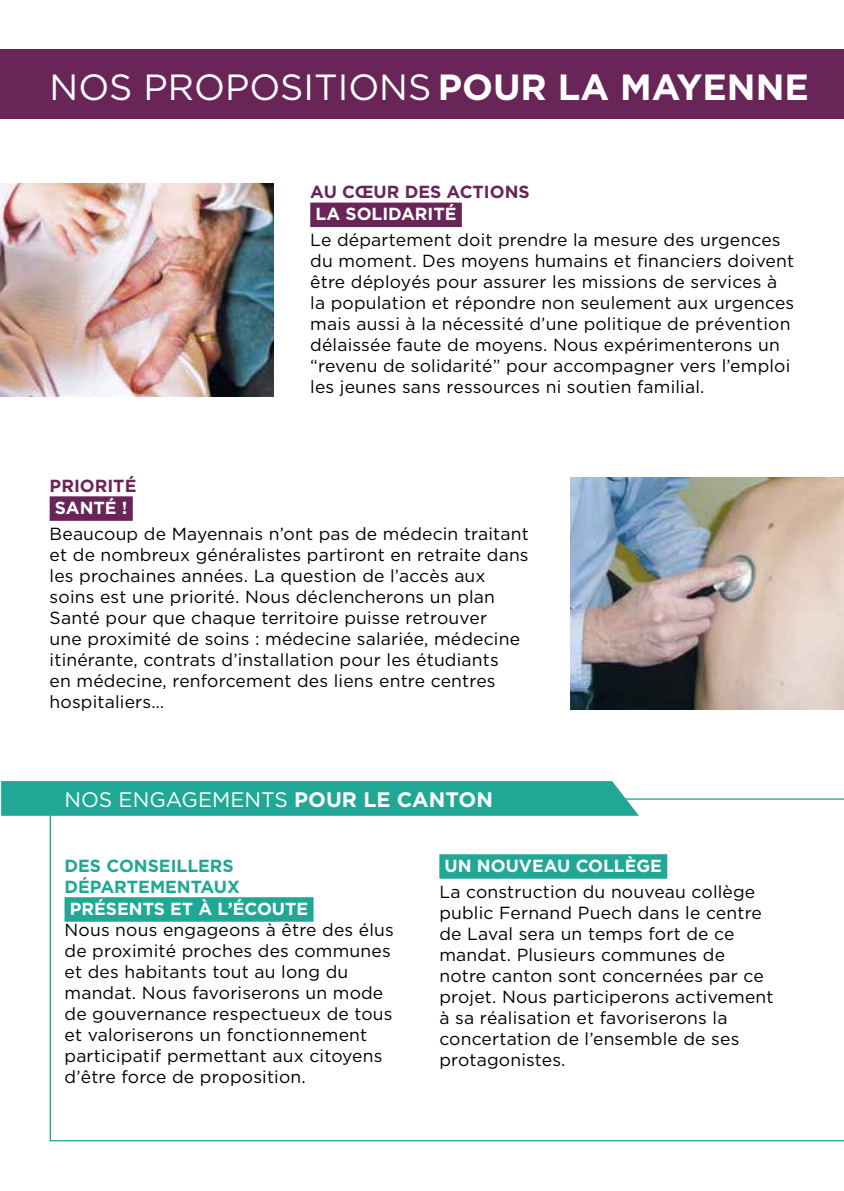
<style>
.page{position:relative;width:844px;height:1191px;background:#fff}
.page>*{position:absolute;margin:0;border:0;box-sizing:border-box;transform-origin:0 0}
.t1{font:36.4px "Gotham";color:#fff}
.t2{font:21px "Gotham";color:#fff}
.t3{font:17.5px/21px "Gotham";letter-spacing:.01em;color:#000}
.t4{font:700 17.5px "Gotham";color:#fff}
.t5{font:700 17.5px/21px "Gotham";color:#21a795}
.t6{font:700 17.5px "Gotham";color:#692558}
.s1{font-weight:700}
</style>
<div class="page">
<svg style="left:50px;top:798px;width:793px;height:343px"></svg>
<div style="left:439px;top:854px;width:228px;height:24px;background:#21a795"></div>
<img style="left:0;top:184px;width:273px;height:212px">
<svg style="left:1px;top:781px;width:638px;height:35px;background:#27a997"></svg>
<div style="left:64px;top:897px;width:249px;height:24px;background:#21a795"></div>
<div style="left:310px;top:203px;width:151px;height:24px;background:#692558"></div>
<div style="left:0;top:50px;width:843px;height:69px;background:#692558"></div>
<div style="left:50px;top:496px;width:83px;height:25px;background:#692558"></div>
<img style="left:570px;top:477px;width:273px;height:232px">
<h1 class="t1" style="left:50px;top:67px;width:760px">NOS PROPOSITIONS <span class="s1">POUR LA MAYENNE</span></h1>
<p class="t6" style="left:310px;top:182px;width:221px">AU CŒUR DES ACTIONS</p>
<p class="t4" style="left:315px;top:204px;width:142px">LA SOLIDARITÉ</p>
<p class="t3" style="left:310px;top:229px;width:485px">Le département doit prendre la mesure des urgences du moment. Des moyens humains et financiers doivent être déployés pour assurer les missions de services à la population et répondre non seulement aux urgences mais aussi à la nécessité d’une politique de prévention délaissée faute de moyens. Nous expérimenterons un “revenu de solidarité” pour accompagner vers l’emploi les jeunes sans ressources ni soutien familial.</p>
<p class="t6" style="left:50px;top:475px;width:88px">PRIORITÉ</p>
<p class="t4" style="left:55px;top:497px;width:74px">SANTÉ !</p>
<p class="t3" style="left:50px;top:523px;width:480px">Beaucoup de Mayennais n’ont pas de médecin traitant et de nombreux généralistes partiront en retraite dans les prochaines années. La question de l’accès aux soins est une priorité. Nous déclencherons un plan Santé pour que chaque territoire puisse retrouver<br>une proximité de soins : médecine salariée, médecine itinérante, contrats d’installation pour les étudiants<br>en médecine, renforcement des liens entre centres hospitaliers…</p>
<p class="t2" style="left:64px;top:788px;width:430px">NOS ENGAGEMENTS <span class="s1">POUR LE CANTON</span></p>
<p class="t5" style="left:64px;top:854px;width:177px">DES CONSEILLERS<br>DÉPARTEMENTAUX</p>
<p class="t4" style="left:70px;top:898px;width:240px">PRÉSENTS ET À L’ÉCOUTE</p>
<p class="t3" style="left:64px;top:918px;width:331px">Nous nous engageons à être des élus de proximité proches des communes et des habitants tout au long du mandat. Nous favoriserons un mode de gouvernance respectueux de tous et valoriserons un fonctionnement participatif permettant aux citoyens d’être force de proposition.</p>
<p class="t4" style="left:444px;top:855px;width:219px">UN NOUVEAU COLLÈGE</p>
<p class="t3" style="left:439px;top:880px;width:335px">La construction du nouveau collège public Fernand Puech dans le centre de Laval sera un temps fort de ce mandat. Plusieurs communes de notre canton sont concernées par ce projet. Nous participerons activement à sa réalisation et favoriserons la concertation de l’ensemble de ses protagonistes.</p>
</div>
